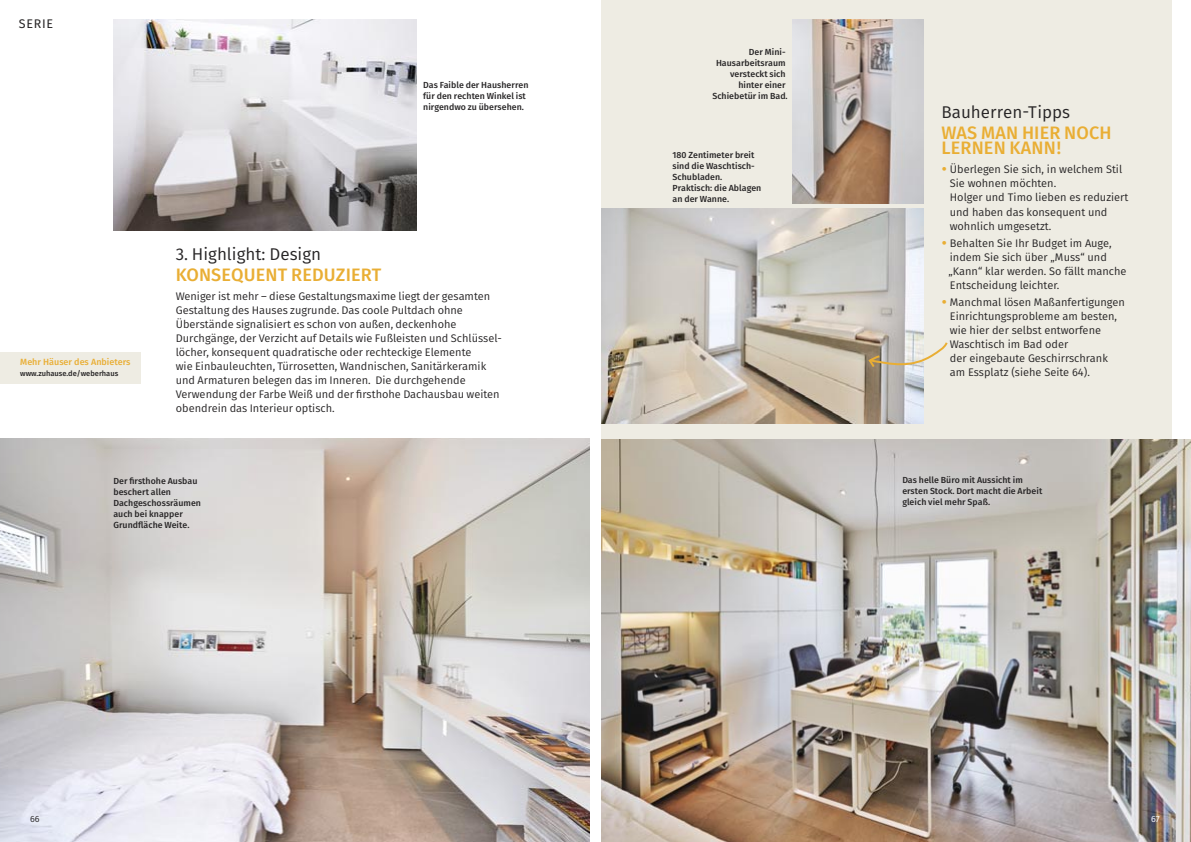
<style>
.page{position:relative;width:1191px;height:842px;background:#fff}
.page>*{position:absolute;margin:0;border:0;box-sizing:border-box;transform-origin:0 0}
.t1{font:500 18px/15px "Fira Sans";letter-spacing:.01em;color:#e9ae34}
.t2{font:17px "Fira Sans";color:#272526}
.t3{font:12.5px "Fira Sans";letter-spacing:.06em;color:#272526}
.t4{font:11px/14px "Fira Sans";color:#272526}
.t5{font:500 9px "Fira Sans";color:#e9ae34}
.t6{font:9px "Fira Sans";color:#272526}
.t7{font:9px "Fira Sans";color:#fff}
.t8{font:500 8.8px/11px "Fira Sans";letter-spacing:.005em;color:#272526}
.t9{font:500 7.5px "Fira Sans";color:#272526}
.s1{font-size:18px;color:#e9ae34}
</style>
<div class="page">
<div style="left:601px;top:0;width:570px;height:451px;background:#eeece3"></div>
<img style="left:0;top:439px;width:590px;height:403px">
<img style="left:601px;top:439px;width:590px;height:403px">
<img style="left:601px;top:209px;width:322px;height:214px">
<img style="left:113px;top:20px;width:303px;height:211px">
<img style="left:792px;top:20px;width:131px;height:183px">
<div style="left:0;top:352px;width:140px;height:31px;background:#eeece3"></div>
<svg style="left:867px;top:340px;width:81px;height:29px"></svg>
<p class="t3" style="left:19px;top:20px;width:36px">SERIE</p>
<p class="t8" style="left:423px;top:80px;width:107px">Das Faible der Hausherren für den rechten Winkel ist nirgendwo zu übersehen.</p>
<p class="t5" style="left:20px;top:358px;width:112px">Mehr Häuser des Anbieters</p>
<p class="t9" style="left:20px;top:370px;width:100px">www.zuhause.de/weberhaus</p>
<p class="t2" style="left:176px;top:247px;width:147px">3. Highlight: Design</p>
<p class="t1" style="left:176px;top:269px;width:207px">KONSEQUENT REDUZIERT</p>
<p class="t4" style="left:176px;top:290px;width:328px">Weniger ist mehr – diese Gestaltungsmaxime liegt der gesamten Gestaltung des Hauses zugrunde. Das coole Pultdach ohne Überstände signalisiert es schon von außen, deckenhohe Durchgänge, der Verzicht auf Details wie Fußleisten und Schlüssel - löcher, konsequent quadratische oder rechteckige Elemente<br>wie Einbauleuchten, Türrosetten, Wandnischen, Sanitärkeramik und Armaturen belegen das im Inneren. Die durchgehende Verwendung der Farbe Weiß und der firsthohe Dachausbau weiten obendrein das Interieur optisch.</p>
<p class="t8" style="left:113px;top:476px;width:89px">Der firsthohe Ausbau beschert allen<br>Dachgeschossräumen auch bei knapper<br>Grundfläche Weite.</p>
<p class="t8" style="left:712px;top:47px;width:77px;text-align:right">Der Mini-<br>Hausarbeitsraum versteckt sich hinter einer<br>Schiebetür im Bad.</p>
<p class="t8" style="left:672px;top:150px;width:90px">180 Zentimeter breit sind die Waschtisch-<br>Schubladen.<br>Praktisch: die Ablagen an der Wanne.</p>
<p class="t2" style="left:941px;top:106px;width:130px">Bauherren-Tipps</p>
<p class="t1" style="left:941px;top:127px;width:171px">WAS MAN HIER NOCH<br>LERNEN KANN!</p>
<p class="t4" style="left:949px;top:164px;width:180px;text-indent:-8px"><span class="s1">•</span> Überlegen Sie sich, in welchem Stil<br>Sie wohnen möchten.<br>Holger und Timo lieben es reduziert und haben das konsequent und wohnlich umgesetzt.</p>
<p class="t4" style="left:948px;top:237px;width:180px;text-indent:-7px"><span class="s1">•</span> Behalten Sie Ihr Budget im Auge, indem Sie sich über „Muss“ und „Kann“ klar werden. So fällt manche<br>Entscheidung leichter.</p>
<p class="t4" style="left:949px;top:296px;width:177px;text-indent:-8px"><span class="s1">•</span> Manchmal lösen Maßanfertigungen<br>Einrichtungsprobleme am besten, wie hier der selbst entworfene<br>Waschtisch im Bad oder<br>der eingebaute Geschirrschrank am Essplatz (siehe Seite 64).</p>
<p class="t8" style="left:902px;top:475px;width:141px">Das helle Büro mit Aussicht im ersten Stock. Dort macht die Arbeit gleich viel mehr Spaß.</p>
<p class="t6" style="left:30px;top:815px;width:11px">66</p>
<p class="t7" style="left:1151px;top:815px;width:10px">67</p>
</div>
